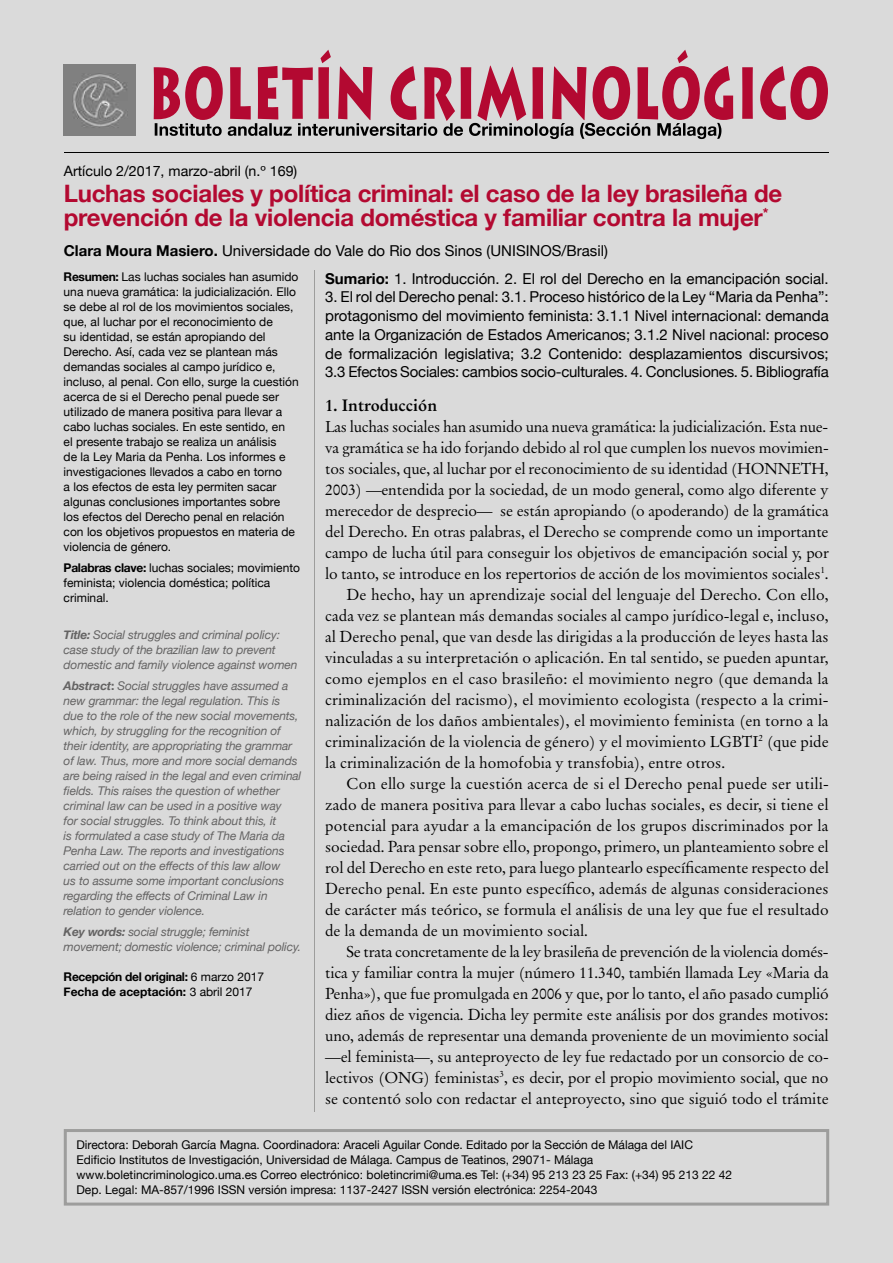
<style>
.page{position:relative;width:893px;height:1263px;background:#dadada}
.page>*{position:absolute;margin:0;border:0;box-sizing:border-box;transform-origin:0 0}
.t1{font:700 24px/24.8px "Helvetica Neue";letter-spacing:-.01em;color:#b30931}
.t2{font:700 16.5px "Original Garamond BT";color:#000}
.t3{font:15.75px "Original Garamond BT";letter-spacing:-.01em;color:#000}
.t4{font:15px/18.8px "Helvetica Neue";color:#000;text-align:justify}
.t5{font:14.25px "Helvetica Neue";color:#000}
.t6{font:12px/15px "Helvetica Neue";color:#000}
.t7{font:italic 12px/15px "Helvetica Neue";letter-spacing:-.01em;color:#646363}
.t8{font:700 12px/15px "Helvetica Neue";letter-spacing:-.025em;color:#000}
.s1{font-weight:700}
.s2{font-weight:700;font-style:normal}
.s3{font-weight:400}
</style>
<div class="page">
<div style="left:64px;top:1129px;width:765px;height:76px;border:3px solid #9d9d9c"></div>
<hr style="left:314px;top:270px;width:1px;height:842px;background:#9d9d9c">
<img style="left:64px;top:64px;width:71px;height:72px">
<svg style="left:155px;top:123px;width:566px;height:16px"></svg>
<svg style="left:154px;top:50px;width:674px;height:71px"></svg>
<hr style="left:64px;top:152px;width:765px;height:1px;background:#000">
<p class="t5" style="left:64px;top:163px;width:235px">Artículo 2/2017, marzo-abril (n.º 169)</p>
<h1 class="t1" style="left:64px;top:180px;width:720px">Luchas sociales y política criminal: el caso de la ley brasileña de prevención de la violencia doméstica y familiar contra la mujer<sup>*</sup></h1>
<p class="t4" style="left:64px;top:241px;width:546px"><span class="s1">Clara Moura Masiero.</span> Universidade do Vale do Rio dos Sinos (UNISINOS/Brasil)</p>
<p class="t6" style="left:64px;top:269px;width:237px"><span class="s1">Resumen:</span> Las luchas sociales han asumido una nueva gramática: la judicialización. Ello se debe al rol de los movimientos sociales, que, al luchar por el reconocimiento de<br>su identidad, se están apropiando del Derecho. Así, cada vez se plantean más demandas sociales al campo jurídico e, incluso, al penal. Con ello, surge la cuestión acerca de si el Derecho penal puede ser utilizado de manera positiva para llevar a cabo luchas sociales. En este sentido, en<br>el presente trabajo se realiza un análisis<br>de la Ley Maria da Penha. Los informes e investigaciones llevados a cabo en torno<br>a los efectos de esta ley permiten sacar algunas conclusiones importantes sobre los efectos del Derecho penal en relación con los objetivos propuestos en materia de violencia de género.</p>
<p class="t6" style="left:64px;top:560px;width:238px"><span class="s1">Palabras clave:</span> luchas sociales; movimiento feminista; violencia doméstica; política criminal.</p>
<p class="t7" style="left:64px;top:627px;width:235px"><span class="s1">Title:</span> Social struggles and criminal policy: case study of the brazilian law to prevent domestic and family violence against women</p>
<p class="t7" style="left:64px;top:678px;width:239px"><span class="s1">Abstract</span><span class="s2">:</span> Social struggles have assumed a new grammar: the legal regulation. This is due to the role of the new social movements, which, by struggling for the recognition of their identity, are appropriating the grammar of law. Thus, more and more social demands are being raised in the legal and even criminal fields. This raises the question of whether criminal law can be used in a positive way<br>for social struggles. To think about this, it<br>is formulated a case study of The Maria da Penha Law. The reports and investigations carried out on the effects of this law allow<br>us to assume some important conclusions regarding the effects of Criminal Law in relation to gender violence.</p>
<p class="t7" style="left:64px;top:924px;width:239px"><span class="s1">Key words:</span> social struggle; feminist movement; domestic violence; criminal policy.</p>
<p class="t8" style="left:64px;top:969px;width:202px">Recepción del original: <span class="s3">6 marzo 2017<br></span>Fecha de aceptación: <span class="s3">3 abril 2017</span></p>
<p class="t4" style="left:325px;top:269px;width:505px"><span class="s1">Sumario:</span> 1. Introducción. 2. El rol del Derecho en la emancipación social.</p>
<p class="t4" style="left:325px;top:287px;width:505px">3. El rol del Derecho penal: 3.1. Proceso histórico de la Ley “Maria da Penha”: protagonismo del movimiento feminista: 3.1.1 Nivel internacional: demanda ante la Organización de Estados Americanos; 3.1.2 Nivel nacional: proceso de formalización legislativa; 3.2 Contenido: desplazamientos discursivos; 3.3 Efectos Sociales: cambios socio-culturales. 4. Conclusiones. 5. Bibliografía</p>
<p class="t2" style="left:325px;top:395px;width:114px">1. Introducción</p>
<p class="t3" style="left:325px;top:416px;width:505px">Las luchas sociales han asumido una nueva gramática: la judicialización. Esta nue-</p>
<p class="t3" style="left:325px;top:437px;width:505px">va gramática se ha ido forjando debido al rol que cumplen los nuevos movimien-</p>
<p class="t3" style="left:325px;top:458px;width:505px">tos sociales, que, al luchar por el reconocimiento de su identidad (HONNETH,</p>
<p class="t3" style="left:325px;top:479px;width:505px">2003) —entendida por la sociedad, de un modo general, como algo diferente y</p>
<p class="t3" style="left:325px;top:500px;width:505px">merecedor de desprecio— se están apropiando (o apoderando) de la gramática</p>
<p class="t3" style="left:325px;top:521px;width:505px">del Derecho. En otras palabras, el Derecho se comprende como un importante</p>
<p class="t3" style="left:325px;top:542px;width:505px">campo de lucha útil para conseguir los objetivos de emancipación social y, por</p>
<p class="t3" style="left:325px;top:563px;width:505px">lo tanto, se introduce en los repertorios de acción de los movimientos sociales<sup>1</sup>.</p>
<p class="t3" style="left:346px;top:584px;width:484px">De hecho, hay un aprendizaje social del lenguaje del Derecho. Con ello,</p>
<p class="t3" style="left:325px;top:605px;width:505px">cada vez se plantean más demandas sociales al campo jurídico-legal e, incluso,</p>
<p class="t3" style="left:325px;top:626px;width:505px">al Derecho penal, que van desde las dirigidas a la producción de leyes hasta las</p>
<p class="t3" style="left:325px;top:647px;width:505px">vinculadas a su interpretación o aplicación. En tal sentido, se pueden apuntar,</p>
<p class="t3" style="left:325px;top:668px;width:505px">como ejemplos en el caso brasileño: el movimiento negro (que demanda la</p>
<p class="t3" style="left:325px;top:689px;width:505px">criminalización del racismo), el movimiento ecologista (respecto a la crimi-</p>
<p class="t3" style="left:325px;top:710px;width:505px">nalización de los daños ambientales), el movimiento feminista (en torno a la</p>
<p class="t3" style="left:325px;top:731px;width:505px">criminalización de la violencia de género) y el movimiento LGBTI<sup>2</sup> (que pide</p>
<p class="t3" style="left:325px;top:752px;width:402px">la criminalización de la homofobia y transfobia), entre otros.</p>
<p class="t3" style="left:346px;top:773px;width:484px">Con ello surge la cuestión acerca de si el Derecho penal puede ser utili-</p>
<p class="t3" style="left:325px;top:794px;width:505px">zado de manera positiva para llevar a cabo luchas sociales, es decir, si tiene el</p>
<p class="t3" style="left:325px;top:815px;width:505px">potencial para ayudar a la emancipación de los grupos discriminados por la</p>
<p class="t3" style="left:325px;top:836px;width:505px">sociedad. Para pensar sobre ello, propongo, primero, un planteamiento sobre el</p>
<p class="t3" style="left:325px;top:857px;width:505px">rol del Derecho en este reto, para luego plantearlo específicamente respecto del</p>
<p class="t3" style="left:325px;top:878px;width:505px">Derecho penal. En este punto específico, además de algunas consideraciones</p>
<p class="t3" style="left:325px;top:899px;width:505px">de carácter más teórico, se formula el análisis de una ley que fue el resultado</p>
<p class="t3" style="left:325px;top:920px;width:264px">de la demanda de un movimiento social.</p>
<p class="t3" style="left:346px;top:941px;width:484px">Se trata concretamente de la ley brasileña de prevención de la violencia domés-</p>
<p class="t3" style="left:325px;top:962px;width:505px">tica y familiar contra la mujer (número 11.340, también llamada Ley «Maria da</p>
<p class="t3" style="left:325px;top:983px;width:505px">Penha»), que fue promulgada en 2006 y que, por lo tanto, el año pasado cumplió</p>
<p class="t3" style="left:325px;top:1004px;width:505px">diez años de vigencia. Dicha ley permite este análisis por dos grandes motivos:</p>
<p class="t3" style="left:325px;top:1025px;width:505px">uno, además de representar una demanda proveniente de un movimiento social</p>
<p class="t3" style="left:325px;top:1046px;width:505px">—el feminista—, su anteproyecto de ley fue redactado por un consorcio de co-</p>
<p class="t3" style="left:325px;top:1067px;width:505px">lectivos (ONG) feministas<sup>3</sup>, es decir, por el propio movimiento social, que no</p>
<p class="t3" style="left:325px;top:1088px;width:505px">se contentó solo con redactar el anteproyecto, sino que siguió todo el trámite</p>
<p class="t6" style="left:77px;top:1137px;width:657px">Directora: Deborah García Magna. Coordinadora: Araceli Aguilar Conde. Editado por la Sección de Málaga del IAIC Edificio Institutos de Investigación, Universidad de Málaga. Campus de Teatinos, 29071- Málaga www.boletincriminologico.uma.es Correo electrónico: boletincrimi@uma.es Tel: (+34) 95 213 23 25 Fax: (+34) 95 213 22 42<br>Dep. Legal: MA-857/1996 ISSN versión impresa: 1137-2427 ISSN versión electrónica: 2254-2043</p>
</div>
